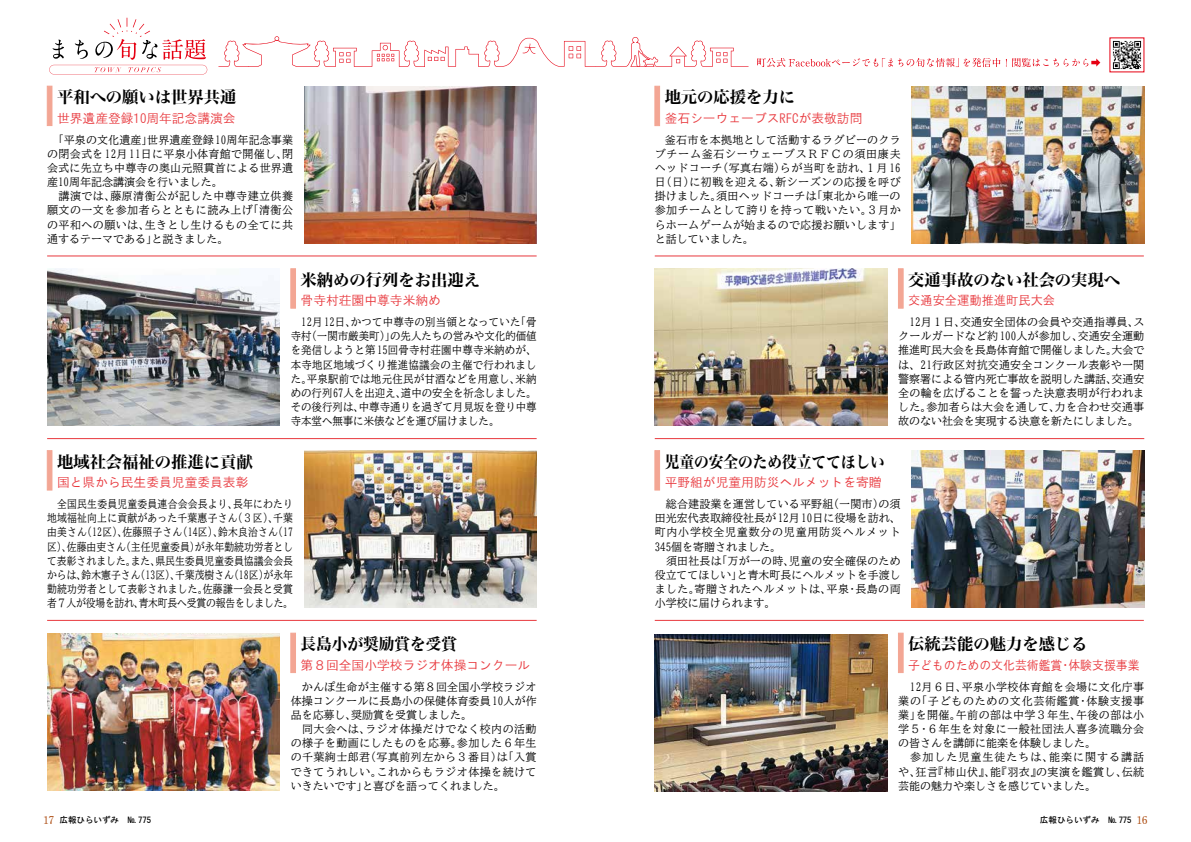
<style>
.page{position:relative;width:1191px;height:842px;background:#fff}
.page>*{position:absolute;margin:0;border:0;box-sizing:border-box;transform-origin:0 0}
.t1{font:16.3px "Hiragino Min W7 90 ms RKSJ H";color:#000}
.t2{font:16.3px "Hiragino Min W7 90 ms RKSJ H";color:#000;scale:.9 1}
.t3{font:16.3px "Hiragino Min W7 90 ms RKSJ H";color:#000;scale:.96 1}
.t4{font:12.8px "Rg Gothic Md 90 ms RKSJ H";color:#e8383d}
.t5{font:12.8px "Rg Gothic Md 90 ms RKSJ H";color:#e8383d;scale:.93 1}
.t6{font:12.8px "Rg Gothic Md 90 ms RKSJ H";color:#e8383d;scale:.96 1}
.t7{font:11px/14.2px "BIZ UD Mincho Medium";letter-spacing:.02em;color:#000;text-align:justify}
.t8{font:11px/14.2px "BIZ UD Mincho Medium";letter-spacing:.04em;color:#000}
.t9{font:11px/14.2px "BIZ UD Mincho Medium";letter-spacing:.02em;color:#000;text-align:justify;scale:.89 1}
.t10{font:11px/14.2px "BIZ UD Mincho Medium";letter-spacing:.02em;color:#000;text-align:justify;scale:.95 1}
.t11{font:8.5px "Rg Gothic Bd 90 ms RKSJ H";color:#000}
.s1{font-family:"Rg Hon Min Kok Md 90 ms RKSJ H";font-size:10.6px;color:#a74000}
</style>
<div class="page">
<img style="left:1112px;top:41px;width:29px;height:28px">
<hr style="left:655px;top:438px;width:489px;height:1px;background:#e8383d">
<hr style="left:655px;top:256px;width:488px;height:1px;background:#e8383d">
<hr style="left:655px;top:86px;width:4px;height:40px;background:#f3a694">
<div style="left:898px;top:269px;width:5px;height:39px;background:#f3a694"></div>
<img style="left:911px;top:86px;width:233px;height:157px">
<img style="left:655px;top:269px;width:232px;height:157px">
<hr style="left:655px;top:620px;width:488px;height:1px;background:#e8383d">
<hr style="left:655px;top:450px;width:4px;height:40px;background:#f3a694">
<div style="left:898px;top:633px;width:5px;height:40px;background:#f3a694"></div>
<img style="left:911px;top:450px;width:233px;height:157px">
<img style="left:655px;top:634px;width:232px;height:157px">
<svg style="left:757px;top:58px;width:343px;height:9px"></svg>
<svg style="left:49px;top:18px;width:158px;height:56px"></svg>
<svg style="left:218px;top:36px;width:530px;height:31px"></svg>
<hr style="left:47px;top:438px;width:489px;height:1px;background:#e8383d">
<hr style="left:47px;top:256px;width:489px;height:1px;background:#e8383d">
<div style="left:47px;top:86px;width:5px;height:40px;background:#f3a694"></div>
<div style="left:291px;top:269px;width:5px;height:39px;background:#f3a694"></div>
<hr style="left:47px;top:620px;width:489px;height:1px;background:#e8383d">
<div style="left:47px;top:450px;width:5px;height:40px;background:#f3a694"></div>
<div style="left:291px;top:633px;width:5px;height:40px;background:#f3a694"></div>
<img style="left:47px;top:633px;width:233px;height:157px">
<img style="left:47px;top:269px;width:233px;height:157px">
<img style="left:304px;top:450px;width:232px;height:157px">
<img style="left:304px;top:86px;width:232px;height:157px">
<h1 class="t1" style="left:57px;top:89px;width:181px">平和への願いは世界共通</h1>
<h1 class="t1" style="left:664px;top:89px;width:132px">地元の応援を力に</h1>
<p class="t4" style="left:57px;top:111px;width:180px">世界遺産登録10周年記念講演会</p>
<p class="t4" style="left:664px;top:111px;width:199px">釜石シーウェーブスRFCが表敬訪問</p>
<p class="t7" style="left:47px;top:132px;width:247px;text-align:left">　「平泉の文化遺産」世界遺産登録 10周年記念事業の閉会式を 12月 11日に平泉小体育館で開催し、閉会式に先立ち中尊寺の奥山元照貫首による世界遺産10周年記念講演会を行いました。<br>　講演では、藤原清衡公が記した中尊寺建立供養願文の一文を参加者らとともに読み上げ「清衡公の平和への願いは、生きとし生けるもの全てに共通するテーマである」と説きました。</p>
<p class="t7" style="left:655px;top:132px;width:247px;text-indent:10px">釜石市を本拠地として活動するラグビーのクラブチーム釜石シーウェーブスＲＦＣの須田康夫ヘッドコーチ（写真右端）らが当町を訪れ、１月 16日（日）に初戦を迎える、新シーズンの応援を呼び掛けました。須田ヘッドコーチは「東北から唯一の参加チームとして誇りを持って戦いたい。３月からホームゲームが始まるので応援お願いします」と話していました。</p>
<h1 class="t1" style="left:301px;top:271px;width:181px">米納めの行列をお出迎え</h1>
<h1 class="t1" style="left:908px;top:271px;width:213px">交通事故のない社会の実現へ</h1>
<p class="t4" style="left:301px;top:294px;width:142px">骨寺村荘園中尊寺米納め</p>
<p class="t6" style="left:908px;top:294px;width:155px">交通安全運動推進町民大会</p>
<p class="t10" style="left:291px;top:315px;width:260px">　12月 12日、かつて中尊寺の別当領となっていた「骨寺村（一関市厳美町）」の先人たちの営みや文化的価値を発信しようと第 15回骨寺村荘園中尊寺米納めが、本寺地区地域づくり推進協議会の主催で行われました。平泉駅前では地元住民が甘酒などを用意し、米納めの行列67人を出迎え、道中の安全を祈念しました。その後行列は、中尊寺通りを過ぎて月見坂を登り中尊寺本堂へ無事に米俵などを運び届けました。</p>
<p class="t7" style="left:898px;top:315px;width:247px">　12月１日、交通安全団体の会員や交通指導員、スクールガードなど約 100人が参加し、交通安全運動推進町民大会を長島体育館で開催しました。大会では、21行政区対抗交通安全コンクール表彰や一関警察署による管内死亡事故を説明した講話、交通安全の輪を広げることを誓った決意表明が行われました。参加者らは大会を通して、力を合わせ交通事故のない社会を実現する決意を新たにしました。</p>
<h1 class="t1" style="left:57px;top:453px;width:197px">地域社会福祉の推進に貢献</h1>
<h1 class="t2" style="left:664px;top:453px;width:246px">児童の安全のため役立ててほしい</h1>
<p class="t4" style="left:57px;top:476px;width:193px">国と県から民生委員児童委員表彰</p>
<p class="t4" style="left:664px;top:476px;width:218px">平野組が児童用防災ヘルメットを寄贈</p>
<p class="t9" style="left:47px;top:497px;width:278px">　全国民生委員児童委員連合会会長より、長年にわたり地域福祉向上に貢献があった千葉惠子さん（３区）、千葉由美さん（12区）、佐藤照子さん（14区）、鈴木良治さん（17区）、佐藤由吏さん（主任児童委員）が永年勤続功労者として表彰されました。また、県民生委員児童委員協議会会長からは、鈴木憲子さん（13区）、千葉茂樹さん（18区）が永年勤続功労者として表彰されました。佐藤謙一会長と受賞者７人が役場を訪れ、青木町長へ受賞の報告をしました。</p>
<p class="t7" style="left:655px;top:497px;width:247px">　総合建設業を運営している平野組（一関市）の須田光宏代表取締役社長が 12月 10日に役場を訪れ、町内小学校全児童数分の児童用防災ヘルメット345個を寄贈されました。</p>
<p class="t7" style="left:655px;top:553px;width:247px;text-indent:11px">須田社長は「万が一の時、児童の安全確保のため役立ててほしい」と青木町長にヘルメットを手渡しました。寄贈されたヘルメットは、平泉・長島の両小学校に届けられます。</p>
<h1 class="t3" style="left:301px;top:636px;width:164px">長島小が奨励賞を受賞</h1>
<h1 class="t1" style="left:908px;top:636px;width:181px">伝統芸能の魅力を感じる</h1>
<p class="t4" style="left:301px;top:658px;width:231px">第８回全国小学校ラジオ体操コンクール</p>
<p class="t8" style="left:291px;top:679px;width:247px">　かんぽ生命が主催する第８回全国小学校ラジオ体操コンクールに長島小の保健体育委員 10人が作品を応募し、奨励賞を受賞しました。<br>　同大会へは、ラジオ体操だけでなく校内の活動の様子を動画にしたものを応募。参加した６年生の千葉絢士郎君（写真前列左から３番目）は「入賞できてうれしい。これからもラジオ体操を続けていきたいです」と喜びを語ってくれました。</p>
<p class="t5" style="left:908px;top:658px;width:250px">子どものための文化芸術鑑賞・体験支援事業</p>
<p class="t8" style="left:898px;top:679px;width:247px">　12月６日、平泉小学校体育館を会場に文化庁事業の「子どものための文化芸術鑑賞・体験支援事業」を開催。午前の部は中学３年生、午後の部は小学５・６年生を対象に一般社団法人喜多流職分会の皆さんを講師に能楽を体験しました。<br>　参加した児童生徒たちは、能楽に関する講話や、狂言『柿山伏』、能『羽衣』の実演を鑑賞し、伝統芸能の魅力や楽しさを感じていました。</p>
<p class="t11" style="left:44px;top:816px;width:109px"><span class="s1">17</span> 広報ひらいずみ　№ 775</p>
<p class="t11" style="left:1040px;top:816px;width:109px">広報ひらいずみ　№ 775 <span class="s1">16</span></p>
</div>
